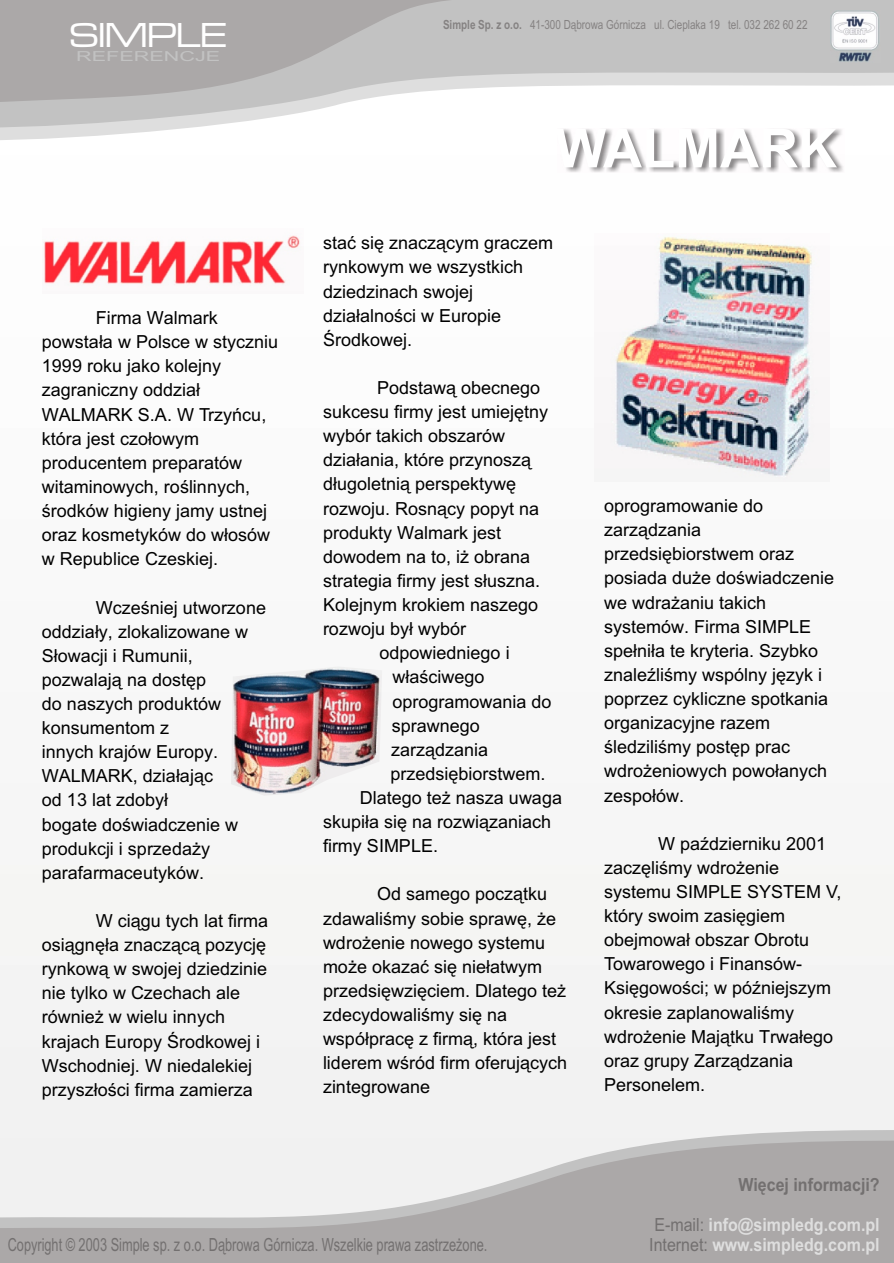
<style>
.page{position:relative;width:894px;height:1263px;background:#fff}
.page>*{position:absolute;margin:0;border:0;box-sizing:border-box;transform-origin:0 0}
.t1{font:700 54px "Arial CE";color:#fff}
.t2{font:36px "Microgramma D Med Ext";color:#fff}
.t3{font:18.15px "Arial CE";color:#737070;scale:.71 1}
.t4{font:700 18.15px/20.2px "Arial CE";color:#dedede;scale:.88 1}
.t5{font:700 18.15px "Arial CE";color:#737070;scale:.88 1}
.t6{font:18px/24.2px "Arial CE";color:#000}
.t7{font:13.8px "Arial CE";color:#c2c2c2;scale:1.57 1}
.t8{font:12.6px "Arial CE";color:#858282;scale:.79 1}
.s1{font-weight:700}
.s2{font-size:18px}
.s3{font-weight:400;color:#737070}
</style>
<div class="page">
<div style="left:0;top:481px;width:894px;height:649px;background:#f6f6f6"></div>
<svg style="left:0;top:128px;width:184px;height:12px;fill:#dedede"></svg>
<svg style="left:0;top:0;width:894px;height:128px"></svg>
<svg style="left:0;top:1130px;width:894px;height:11px;fill:#f2f2f2"></svg>
<svg style="left:0;top:1141px;width:894px;height:122px;fill:#aba8a8"></svg>
<img style="left:558px;top:129px;width:285px;height:44px">
<img style="left:831px;top:11px;width:50px;height:52px">
<svg style="left:0;top:0;width:521px;height:104px;background:#b8b6b6"></svg>
<img style="left:43px;top:235px;width:257px;height:50px">
<img style="left:231px;top:667px;width:151px;height:129px">
<img style="left:610px;top:237px;width:205px;height:244px">
<h2 class="t2" style="left:70px;top:19px;width:158px">SIMPLE</h2>
<p class="t7" style="left:76px;top:50px;width:93px">REFERENCJE</p>
<p class="t8" style="left:443px;top:20px;width:463px"><span class="s1">Simple Sp. z o.o.</span> 41-300 D¹browa Górnicza ul. Cieplaka 19 tel. 032 262 60 22</p>
<h1 class="t1" style="left:555px;top:128px;width:283px">WALMARK</h1>
<p class="t6" style="left:323px;top:233px;width:232px">staæ siê znacz¹cym graczem rynkowym we wszystkich dziedzinach swojej</p>
<p class="t6" style="left:96px;top:307px;width:123px">Firma Walmark</p>
<p class="t6" style="left:323px;top:305px;width:180px">dzia³alnoœci w Europie</p>
<p class="t6" style="left:42px;top:332px;width:238px">powsta³a w Polsce w styczniu</p>
<p class="t6" style="left:323px;top:329px;width:91px">Œrodkowej.</p>
<p class="t6" style="left:42px;top:356px;width:181px">1999 roku jako kolejny zagraniczny oddzia³</p>
<p class="t6" style="left:377px;top:377px;width:165px">Podstaw¹ obecnego</p>
<p class="t6" style="left:42px;top:404px;width:226px">WALMARK S.A. W Trzyñcu,</p>
<p class="t6" style="left:323px;top:401px;width:227px">sukcesu firmy jest umiejêtny</p>
<p class="t6" style="left:42px;top:428px;width:159px">która jest czo³owym</p>
<p class="t6" style="left:323px;top:426px;width:184px">wybór takich obszarów</p>
<p class="t6" style="left:42px;top:452px;width:202px">producentem preparatów</p>
<p class="t6" style="left:323px;top:450px;width:210px">dzia³ania, które przynosz¹</p>
<p class="t6" style="left:42px;top:476px;width:210px">witaminowych, roœlinnych,</p>
<p class="t6" style="left:323px;top:474px;width:218px">d³ugoletni¹ perspektywê rozwoju. Rosn¹cy popyt na</p>
<p class="t6" style="left:604px;top:495px;width:161px">oprogramowanie do</p>
<p class="t6" style="left:42px;top:500px;width:230px">œrodków higieny jamy ustnej oraz kosmetyków do w³osów</p>
<p class="t6" style="left:323px;top:522px;width:180px">produkty Walmark jest</p>
<p class="t6" style="left:604px;top:520px;width:99px">zarz¹dzania</p>
<p class="t6" style="left:42px;top:549px;width:178px">w Republice Czeskiej.</p>
<p class="t6" style="left:323px;top:546px;width:209px">dowodem na to, i¿ obrana</p>
<p class="t6" style="left:604px;top:544px;width:192px">przedsiêbiorstwem oraz</p>
<p class="t6" style="left:323px;top:570px;width:219px">strategia firmy jest s³uszna.</p>
<p class="t6" style="left:604px;top:568px;width:232px">posiada du¿e doœwiadczenie</p>
<p class="t6" style="left:96px;top:597px;width:172px">Wczeœniej utworzone</p>
<p class="t6" style="left:323px;top:594px;width:217px">Kolejnym krokiem naszego</p>
<p class="t6" style="left:604px;top:592px;width:164px">we wdra¿aniu takich</p>
<p class="t6" style="left:42px;top:621px;width:208px">oddzia³y, zlokalizowane w</p>
<p class="t6" style="left:323px;top:618px;width:145px">rozwoju by³ wybór</p>
<p class="t6" style="left:604px;top:616px;width:209px">systemów. Firma SIMPLE</p>
<p class="t6" style="left:42px;top:645px;width:153px">S³owacji i Rumunii,</p>
<p class="t6" style="left:380px;top:643px;width:132px">odpowiedniego i</p>
<p class="t6" style="left:604px;top:640px;width:216px">spe³ni³a te kryteria. Szybko</p>
<p class="t6" style="left:42px;top:669px;width:166px">pozwalaj¹ na dostêp</p>
<p class="t6" style="left:393px;top:667px;width:94px">w³aœciwego</p>
<p class="t6" style="left:604px;top:664px;width:220px">znaleŸliœmy wspólny jêzyk i</p>
<p class="t6" style="left:42px;top:693px;width:181px">do naszych produktów</p>
<p class="t6" style="left:393px;top:691px;width:161px">oprogramowania do</p>
<p class="t6" style="left:604px;top:688px;width:226px">poprzez cykliczne spotkania</p>
<p class="t6" style="left:392px;top:715px;width:90px">sprawnego</p>
<p class="t6" style="left:604px;top:712px;width:168px">organizacyjne razem</p>
<p class="t6" style="left:42px;top:717px;width:129px">konsumentom z</p>
<p class="t6" style="left:42px;top:741px;width:178px">innych krajów Europy.<br>WALMARK, dzia³aj¹c</p>
<p class="t6" style="left:391px;top:739px;width:99px">zarz¹dzania</p>
<p class="t6" style="left:604px;top:737px;width:188px">œledziliœmy postêp prac</p>
<p class="t6" style="left:390px;top:763px;width:157px">przedsiêbiorstwem.</p>
<p class="t6" style="left:604px;top:761px;width:225px">wdro¿eniowych powo³anych</p>
<p class="t6" style="left:42px;top:790px;width:128px">od 13 lat zdoby³</p>
<p class="t6" style="left:360px;top:787px;width:204px">Dlatego te¿ nasza uwaga</p>
<p class="t6" style="left:604px;top:785px;width:82px">zespo³ów.</p>
<p class="t6" style="left:42px;top:814px;width:198px">bogate doœwiadczenie w</p>
<p class="t6" style="left:323px;top:811px;width:230px">skupi³a siê na rozwi¹zaniach</p>
<p class="t6" style="left:42px;top:838px;width:170px">produkcji i sprzeda¿y</p>
<p class="t6" style="left:323px;top:835px;width:117px">firmy SIMPLE.</p>
<p class="t6" style="left:658px;top:833px;width:170px">W paŸdzierniku 2001</p>
<p class="t6" style="left:42px;top:862px;width:164px">parafarmaceutyków.</p>
<p class="t6" style="left:604px;top:857px;width:177px">zaczêliœmy wdro¿enie</p>
<p class="t6" style="left:377px;top:884px;width:172px">Od samego pocz¹tku</p>
<p class="t6" style="left:604px;top:881px;width:239px">systemu SIMPLE SYSTEM V,</p>
<p class="t6" style="left:96px;top:910px;width:174px">W ci¹gu tych lat firma</p>
<p class="t6" style="left:323px;top:908px;width:235px">zdawaliœmy sobie sprawê, ¿e</p>
<p class="t6" style="left:604px;top:905px;width:183px">który swoim zasiêgiem</p>
<p class="t6" style="left:42px;top:934px;width:226px">osi¹gnê³a znacz¹c¹ pozycjê</p>
<p class="t6" style="left:323px;top:932px;width:224px">wdro¿enie nowego systemu</p>
<p class="t6" style="left:604px;top:930px;width:207px">obejmowa³ obszar Obrotu</p>
<p class="t6" style="left:323px;top:956px;width:221px">mo¿e okazaæ siê nie³atwym</p>
<p class="t6" style="left:604px;top:954px;width:200px">Towarowego i Finansów-</p>
<p class="t6" style="left:42px;top:959px;width:227px">rynkow¹ w swojej dziedzinie nie tylko w Czechach ale</p>
<p class="t6" style="left:323px;top:980px;width:245px">przedsiêwziêciem. Dlatego te¿</p>
<p class="t6" style="left:604px;top:978px;width:229px">Ksiêgowoœci; w póŸniejszym</p>
<p class="t6" style="left:323px;top:1004px;width:186px">zdecydowaliœmy siê na</p>
<p class="t6" style="left:604px;top:1002px;width:192px">okresie zaplanowaliœmy</p>
<p class="t6" style="left:42px;top:1007px;width:185px">równie¿ w wielu innych</p>
<p class="t6" style="left:42px;top:1031px;width:220px">krajach Europy Œrodkowej i<br>Wschodniej. W niedalekiej</p>
<p class="t6" style="left:323px;top:1028px;width:235px">wspó³pracê z firm¹, która jest</p>
<p class="t6" style="left:604px;top:1026px;width:231px">wdro¿enie Maj¹tku Trwa³ego</p>
<p class="t6" style="left:323px;top:1053px;width:246px">liderem wœród firm oferuj¹cych</p>
<p class="t6" style="left:604px;top:1050px;width:191px">oraz grupy Zarz¹dzania</p>
<p class="t6" style="left:42px;top:1079px;width:213px">przysz³oœci firma zamierza</p>
<p class="t6" style="left:323px;top:1077px;width:109px">zintegrowane</p>
<p class="t6" style="left:604px;top:1074px;width:103px">Personelem.</p>
<p class="t3" style="left:8px;top:1238px;width:677px"><span class="s2">Copyright ©</span> 2003 Simple sp. z o.o. D¹browa Górnicza. Wszelkie prawa zastrze¿one.</p>
<p class="t5" style="left:739px;top:1177px;width:162px">Wiêcej informacji?</p>
<p class="t4" style="left:649px;top:1216px;width:263px"><span class="s3">E-mail:</span> info@simpledg.com.pl<br><span class="s3">Internet:</span> www.simpledg.com.pl</p>
</div>
